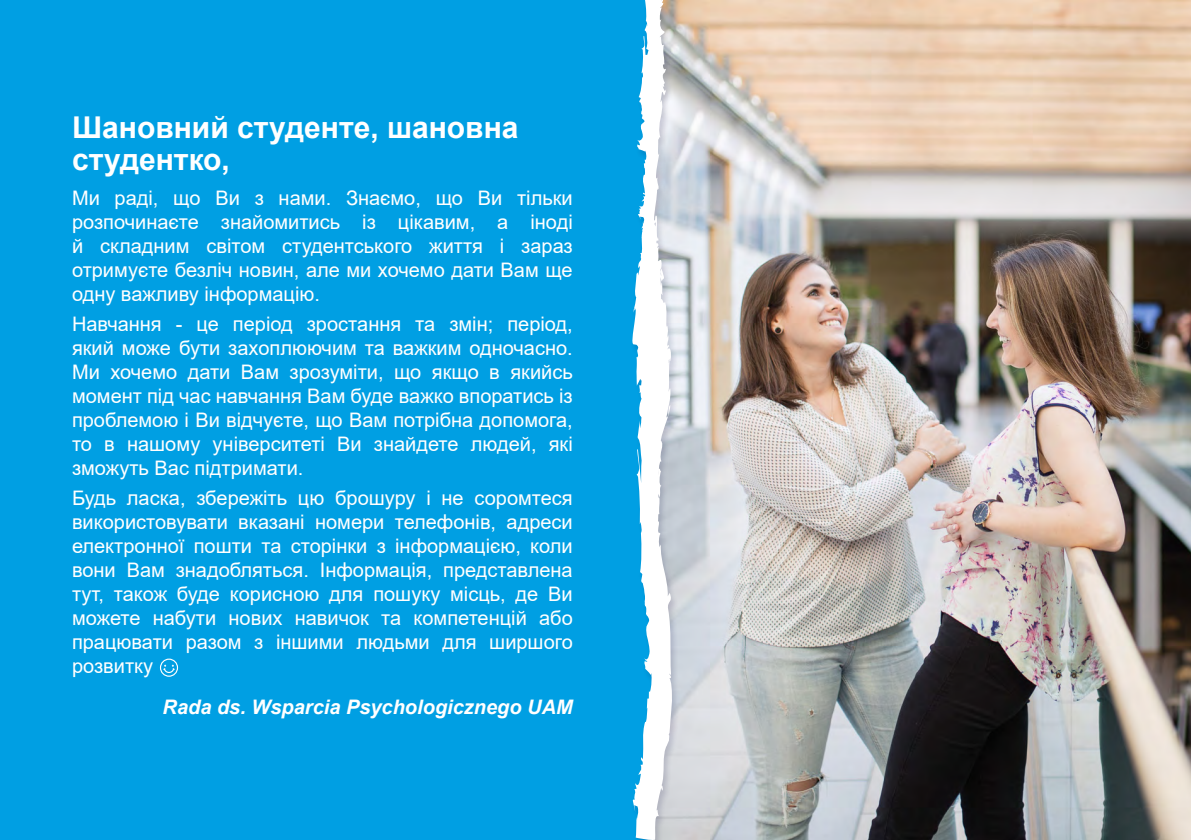
<style>
.page{position:relative;width:1191px;height:840px;background:#fff}
.page>*{position:absolute;margin:0;border:0;box-sizing:border-box;transform-origin:0 0}
.t1{font:700 30px/32px "Arial";color:#fff}
.t2{font:20px/24px "Arial";color:#fff;text-align:justify}
.t3{font:italic 700 20px "Arial";color:#fff}
</style>
<div class="page">
<img style="left:680px;top:0;width:511px;height:839px">
<div style="left:0;top:0;width:652px;height:839px;background:#009fe3"></div>
<svg style="left:160px;top:658px;width:18px;height:18px"></svg>
<div style="left:630px;top:0;width:50px;height:839px;background:#000035;opacity:.15"></div>
<svg style="left:630px;top:0;width:43px;height:839px"></svg>
<h1 class="t1" style="left:72px;top:112px;width:448px">Шановний студенте, шановна студентко,</h1>
<p class="t2" style="left:72px;top:186px;width:502px">Ми раді, що Ви з нами. Знаємо, що Ви тільки розпочинаєте знайомитись із цікавим, а іноді й складним світом студентського життя і зараз отримуєте безліч новин, але ми хочемо дати Вам ще одну важливу інформацію.</p>
<p class="t2" style="left:72px;top:311px;width:502px">Навчання - це період зростання та змін; період, який може бути захоплюючим та важким одночасно.<br>Ми хочемо дати Вам зрозуміти, що якщо в якийсь момент під час навчання Вам буде важко впоратись із проблемою і Ви відчуєте, що Вам потрібна допомога, то в нашому університеті Ви знайдете людей, які зможуть Вас підтримати.</p>
<p class="t2" style="left:72px;top:485px;width:502px">Будь ласка, збережіть цю брошуру і не соромтеся використовувати вказані номери телефонів, адреси електронної пошти та сторінки з інформацією, коли вони Вам знадобляться. Інформація, представлена тут, також буде корисною для пошуку місць, де Ви можете набути нових навичок та компетенцій або працювати разом з іншими людьми для ширшого розвитку</p>
<p class="t3" style="left:163px;top:693px;width:412px">Rada ds. Wsparcia Psychologicznego UAM</p>
</div>
